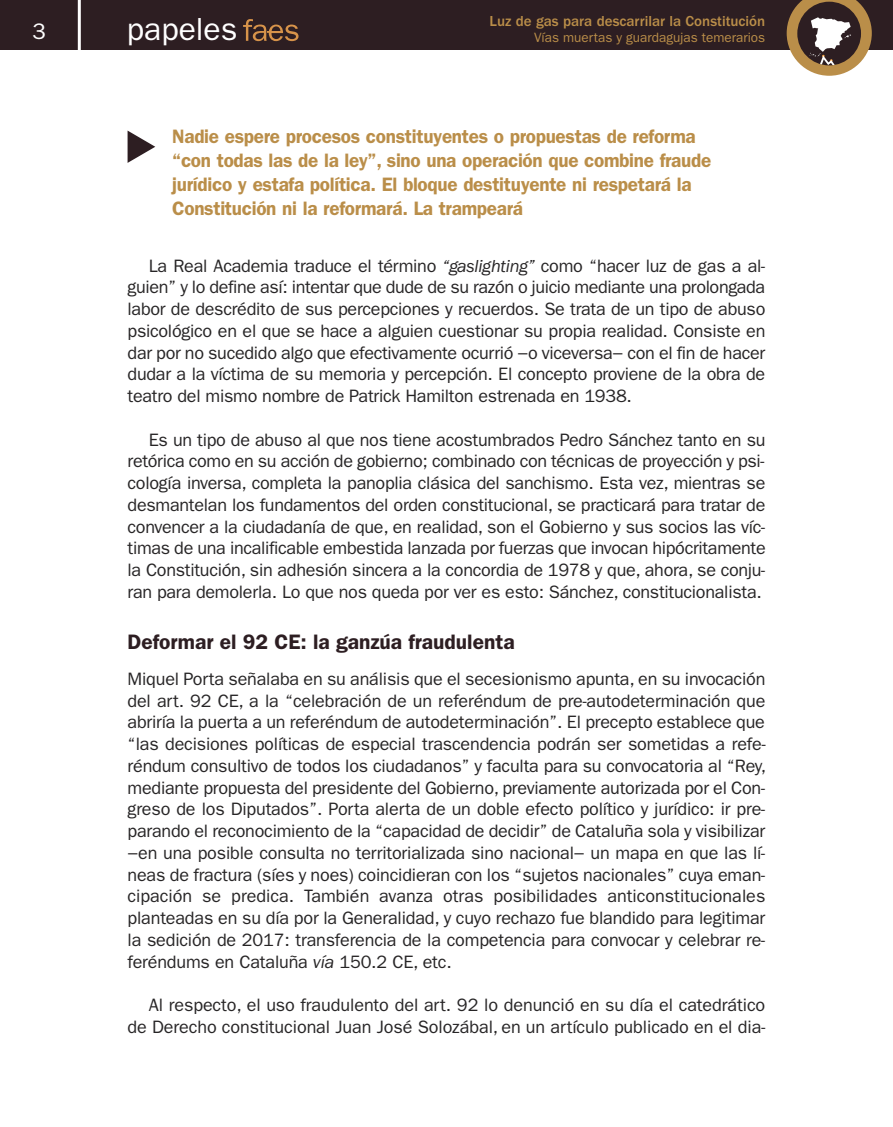
<style>
.page{position:relative;width:893px;height:1127px;background:#fff}
.page>*{position:absolute;margin:0;border:0;box-sizing:border-box;transform-origin:0 0}
.t1{font:31.95px "Franklin Gothic";color:#fff}
.t2{font:22.5px "Franklin Gothic";color:#fff}
.t3{font:600 21px "Franklin Gothic";color:#2d1e22}
.t4{font:600 19.5px/24px "Franklin Gothic";letter-spacing:-.015em;color:#ba8e49}
.t5{font:18px/21.8px "Franklin Gothic";letter-spacing:-.01em;color:#272526;text-align:justify}
.t6{font:500 15px "Franklin Gothic";color:#ba8e49}
.t7{font:13.5px "Franklin Gothic";color:#ba8e49}
.s1{font-style:italic}
</style>
<div class="page">
<svg style="left:128px;top:131px;width:27px;height:32px"></svg>
<div style="left:0;top:0;width:893px;height:50px;background:#2d1e22"></div>
<svg style="left:243px;top:19px;width:56px;height:23px"></svg>
<svg style="left:787px;top:0;width:85px;height:76px"></svg>
<hr style="left:78px;top:0;width:3px;height:52px;background:#fff">
<h1 class="t1" style="left:127px;top:11px;width:112px">papeles</h1>
<p class="t6" style="left:490px;top:12px;width:277px">Luz de gas para descarrilar la Constitución</p>
<p class="t2" style="left:33px;top:19px;width:15px">3</p>
<p class="t7" style="left:534px;top:30px;width:233px">Vías muertas y guardagujas temerarios</p>
<p class="t4" style="left:172px;top:125px;width:540px">Nadie espere procesos constituyentes o propuestas de reforma “con todas las de la ley”, sino una operación que combine fraude jurídico y estafa política. El bloque destituyente ni respetará la Constitución ni la reformará. La trampeará</p>
<p class="t5" style="left:128px;top:255px;width:639px;text-indent:21px">La Real Academia traduce el término <span class="s1">“gaslighting”</span> como “hacer luz de gas a al&shy;guien” y lo define así: intentar que dude de su razón o juicio mediante una prolongada labor de descrédito de sus percepciones y recuerdos. Se trata de un tipo de abuso psicológico en el que se hace a alguien cuestionar su propia realidad. Consiste en dar por no sucedido algo que efectivamente ocurrió −o viceversa− con el fin de hacer dudar a la víctima de su memoria y percepción. El concepto proviene de la obra de teatro del mismo nombre de Patrick Hamilton estrenada en 1938.</p>
<p class="t5" style="left:128px;top:429px;width:640px;text-indent:21px">Es un tipo de abuso al que nos tiene acostumbrados Pedro Sánchez tanto en su retórica como en su acción de gobierno; combinado con técnicas de proyección y psi&shy;cología inversa, completa la panoplia clásica del sanchismo. Esta vez, mientras se desmantelan los fundamentos del orden constitucional, se practicará para tratar de convencer a la ciudadanía de que, en realidad, son el Gobierno y sus socios las víc&shy;timas de una incalificable embestida lanzada por fuerzas que invocan hipócritamente la Constitución, sin adhesión sincera a la concordia de 1978 y que, ahora, se conju&shy;ran para demolerla. Lo que nos queda por ver es esto: Sánchez, constitucionalista.</p>
<p class="t3" style="left:128px;top:629px;width:389px">Deformar el 92 CE: la ganzúa fraudulenta</p>
<p class="t5" style="left:128px;top:668px;width:640px">Miquel Porta señalaba en su análisis que el secesionismo apunta, en su invocación del art. 92 CE, a la “celebración de un referéndum de pre-autodeterminación que abriría la puerta a un referéndum de autodeterminación”. El precepto establece que “las decisiones políticas de especial trascendencia podrán ser sometidas a refe&shy;réndum consultivo de todos los ciudadanos” y faculta para su convocatoria al “Rey, mediante propuesta del presidente del Gobierno, previamente autorizada por el Con&shy;greso de los Diputados”. Porta alerta de un doble efecto político y jurídico: ir pre&shy;parando el reconocimiento de la “capacidad de decidir” de Cataluña sola y visibilizar −en una posible consulta no territorializada sino nacional− un mapa en que las lí&shy;neas de fractura (síes y noes) coincidieran con los “sujetos nacionales” cuya eman&shy;cipación se predica. También avanza otras posibilidades anticonstitucionales planteadas en su día por la Generalidad, y cuyo rechazo fue blandido para legitimar la sedición de 2017: transferencia de la competencia para convocar y celebrar re&shy;feréndums en Cataluña <span class="s1">vía</span> 150.2 CE, etc.</p>
<p class="t5" style="left:128px;top:994px;width:639px;text-align:right">Al respecto, el uso fraudulento del art. 92 lo denunció en su día el catedrático de Derecho constitucional Juan José Solozábal, en un artículo publicado en el dia-</p>
</div>
